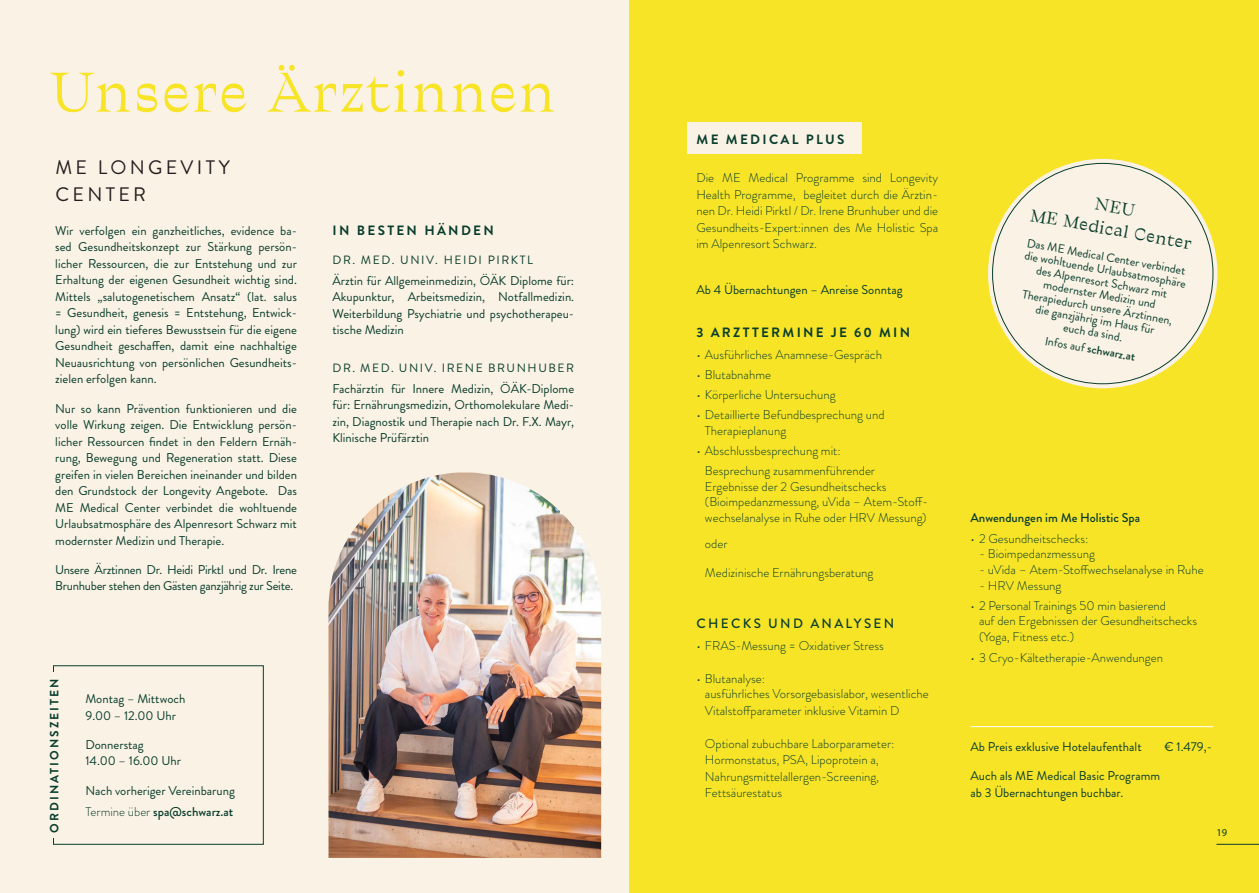
<style>
.page{position:relative;width:1259px;height:893px;background:#faf2e4}
.page>*{position:absolute;margin:0;border:0;box-sizing:border-box;transform-origin:0 0}
.t1{font:54px "Traulha Regulara";color:#f8e426}
.t2{font:19.5px/27px "Brandon Grotesque";letter-spacing:.17em;color:#231f20}
.t3{font:16.5px/22.5px "Traulha Regulara";color:#083d2d;text-align:center}
.t4{font:700 13.5px "Brandon Grotesque";letter-spacing:.17em;color:#083d2d}
.t5{font:500 13.5px "Brandon Grotesque";letter-spacing:.17em;color:#083d2d}
.t6{font:12.75px/16.5px "Brandon Grotesque";color:#083d2d}
.t7{font:300 12.75px/16.5px "Brandon Grotesque";color:#083d2d}
.t8{font:12.75px/16.5px "Brandon Grotesque";letter-spacing:-.02em;color:#083d2d}
.t9{font:500 12.75px "Brandon Grotesque";color:#083d2d}
.t10{font:12px/12.8px "Brandon Grotesque";letter-spacing:.13em;color:#083d2d;text-align:center}
.t11{font:500 12px "Brandon Grotesque";color:#083d2d}
.t12{font:700 12px "Brandon Grotesque";letter-spacing:.17em;color:#083d2d}
.t13{font:10.5px "Myriad Pro";color:#083d2d}
.s1{font-weight:300}
.s2{font-weight:500}
.s3{font-weight:400}
</style>
<div class="page">
<div style="left:629px;top:0;width:630px;height:893px;background:#f8e426"></div>
<div style="left:687px;top:122px;width:174px;height:32px;background:#faf2e4"></div>
<div style="left:53px;top:665px;width:211px;height:180px;border:1px solid #083d2d"></div>
<div style="left:45px;top:672px;width:17px;height:166px;background:#faf2e4"></div>
<hr style="left:1216px;top:844px;width:43px;height:1px;background:#083d2d">
<div style="left:988px;top:159px;width:229px;height:229px;background:#faf2e4;border-radius:50%"></div>
<img style="left:328px;top:472px;width:273px;height:386px">
<hr style="left:970px;top:726px;width:243px;height:1px;background:#fff">
<h1 class="t1" style="left:49px;top:61px;width:509px">Unsere Ärztinnen</h1>
<h2 class="t2" style="left:55px;top:154px;width:176px">ME LONGEVITY<br>CENTER</h2>
<p class="t6" style="left:55px;top:222px;width:243px;text-align:justify">Wir verfolgen ein ganzheitliches, evidence ba&shy;sed Gesundheitskonzept zur Stärkung persön&shy;licher Ressourcen, die zur Entstehung und zur Erhaltung der eigenen Gesundheit wichtig sind.<br>Mittels „salutogenetischem Ansatz“ (lat. salus = Gesundheit, genesis = Entstehung, Entwick&shy;lung) wird ein tieferes Bewusstsein für die eigene Gesundheit geschaffen, damit eine nachhaltige Neuausrichtung von persönlichen Gesundheits&shy;zielen erfolgen kann.</p>
<p class="t6" style="left:55px;top:400px;width:243px;text-align:justify">Nur so kann Prävention funktionieren und die volle Wirkung zeigen. Die Entwicklung persön&shy;licher Ressourcen findet in den Feldern Ernäh&shy;rung, Bewegung und Regeneration statt. Diese greifen in vielen Bereichen ineinander und bilden den Grundstock der Longevity Angebote. Das ME Medical Center verbindet die wohltuende Urlaubsatmosphäre des Alpenresort Schwarz mit modernster Medizin und Therapie.</p>
<p class="t8" style="left:55px;top:561px;width:243px">Unsere Ärztinnen Dr. Heidi Pirktl und Dr. Irene<br>Brunhuber stehen den Gästen ganzjährig zur Seite.</p>
<p class="t12" style="left:46px;top:833px;width:156px;rotate:-90deg">ORDINATIONSZEITEN</p>
<p class="t6" style="left:85px;top:691px;width:101px">Montag – Mittwoch<br>9.00 – 12.00 Uhr</p>
<p class="t6" style="left:85px;top:736px;width:97px">Donnerstag<br>14.00 – 16.00 Uhr</p>
<p class="t6" style="left:85px;top:780px;width:151px;line-height:20.7px">Nach vorheriger Vereinbarung<br><span class="s1">Termine über</span> <span class="s2">spa@schwarz.at</span></p>
<p class="t4" style="left:332px;top:221px;width:163px">IN BESTEN HÄNDEN</p>
<p class="t10" style="left:332px;top:254px;width:202px">DR. MED. UNIV. HEIDI PIRKTL</p>
<p class="t6" style="left:332px;top:272px;width:243px;text-align:justify">Ärztin für Allgemeinmedizin, ÖÄK Diplome für:<br>Akupunktur, Arbeitsmedizin, Notfallmedizin.<br>Weiterbildung Psychiatrie und psychotherapeu&shy;tische Medizin</p>
<p class="t10" style="left:332px;top:362px;width:243px">DR. MED. UNIV. IRENE BRUNHUBER</p>
<p class="t6" style="left:332px;top:380px;width:243px;text-align:justify">Fachärztin für Innere Medizin, ÖÄK-Diplome für: Ernährungsmedizin, Orthomolekulare Medi&shy;zin, Diagnostik und Therapie nach Dr. F.X. Mayr, Klinische Prüfärztin</p>
<p class="t4" style="left:696px;top:130px;width:149px">ME MEDICAL PLUS</p>
<p class="t7" style="left:696px;top:169px;width:243px;text-align:justify">Die ME Medical Programme sind Longevity Health Programme, begleitet durch die Ärztin&shy;nen Dr. Heidi Pirktl / Dr. Irene Brunhuber und die Gesundheits-Expert:innen des Me Holistic Spa im Alpenresort Schwarz.</p>
<p class="t6" style="left:696px;top:281px;width:208px">Ab 4 Übernachtungen – Anreise Sonntag</p>
<p class="t4" style="left:696px;top:323px;width:215px">3 ARZTTERMINE JE 60 MIN</p>
<p class="t7" style="left:696px;top:346px;width:187px">• Ausführliches Anamnese-Gespräch</p>
<p class="t7" style="left:696px;top:366px;width:76px">• Blutabnahme</p>
<p class="t7" style="left:696px;top:386px;width:141px">• Körperliche Untersuchung</p>
<p class="t7" style="left:705px;top:407px;width:181px;line-height:15.8px;text-indent:-9px">• Detaillierte Befundbesprechung und<br>Therapieplanung</p>
<p class="t7" style="left:705px;top:440px;width:172px;line-height:20px;text-indent:-9px">• Abschlussbesprechung mit:<br>Besprechung zusammenführender</p>
<p class="t7" style="left:705px;top:478px;width:225px;line-height:15.8px">Ergebnisse der 2 Gesundheitschecks (Bioimpedanzmessung, uVida – Atem-Stoff&shy;wechselanalyse in Ruhe oder HRV Messung)</p>
<p class="t7" style="left:705px;top:536px;width:24px">oder</p>
<p class="t7" style="left:705px;top:564px;width:170px">Medizinische Ernährungsberatung</p>
<p class="t5" style="left:696px;top:614px;width:199px">CHECKS UND ANALYSEN</p>
<p class="t7" style="left:696px;top:637px;width:189px">• FRAS-Messung = Oxidativer Stress</p>
<p class="t7" style="left:705px;top:670px;width:225px;line-height:16px;text-indent:-9px">• Blutanalyse:<br>ausführliches Vorsorgebasislabor, wesentliche<br>Vitalstoffparameter inklusive Vitamin D</p>
<p class="t7" style="left:705px;top:735px;width:191px">Optional zubuchbare Laborparameter:<br>Hormonstatus, PSA, Lipoprotein a,<br>Nahrungsmittelallergen-Screening,<br>Fettsäurestatus</p>
<p class="t3" style="left:1036px;top:182px;width:166px;rotate:10deg">NEU<br>ME Medical Center</p>
<p class="t10" style="left:1028px;top:236px;width:165px;rotate:10deg">Das ME Medical Center verbindet die wohltuende Urlaubsatmosphäre des Alpenresort Schwarz mit modernster Medizin und<br>Therapiedurch unsere Ärztinnen, die ganzjährig im Haus für<br>euch da sind.</p>
<p class="t11" style="left:1046px;top:333px;width:93px;rotate:10deg"><span class="s3">Infos auf</span> schwarz.at</p>
<p class="t9" style="left:970px;top:509px;width:171px">Anwendungen im Me Holistic Spa</p>
<p class="t7" style="left:970px;top:530px;width:119px">• 2 Gesundheitschecks:</p>
<p class="t7" style="left:979px;top:546px;width:118px">- Bioimpedanzmessung</p>
<p class="t7" style="left:979px;top:561px;width:226px">- uVida – Atem-Stoffwechselanalyse in Ruhe</p>
<p class="t7" style="left:979px;top:577px;width:84px">- HRV Messung</p>
<p class="t7" style="left:979px;top:597px;width:220px;line-height:15.8px;text-indent:-9px">• 2 Personal Trainings 50 min basierend<br>auf den Ergebnissen der Gesundheitschecks (Yoga, Fitness etc.)</p>
<p class="t7" style="left:970px;top:649px;width:194px">• 3 Cryo-Kältetherapie-Anwendungen</p>
<p class="t6" style="left:970px;top:738px;width:173px">Ab Preis exklusive Hotelaufenthalt</p>
<p class="t6" style="left:1164px;top:738px;width:49px">€ 1.479,-</p>
<p class="t6" style="left:970px;top:768px;width:191px">Auch als ME Medical Basic Programm ab 3 Übernachtungen buchbar.</p>
<p class="t13" style="left:1216px;top:826px;width:12px">19</p>
</div>
